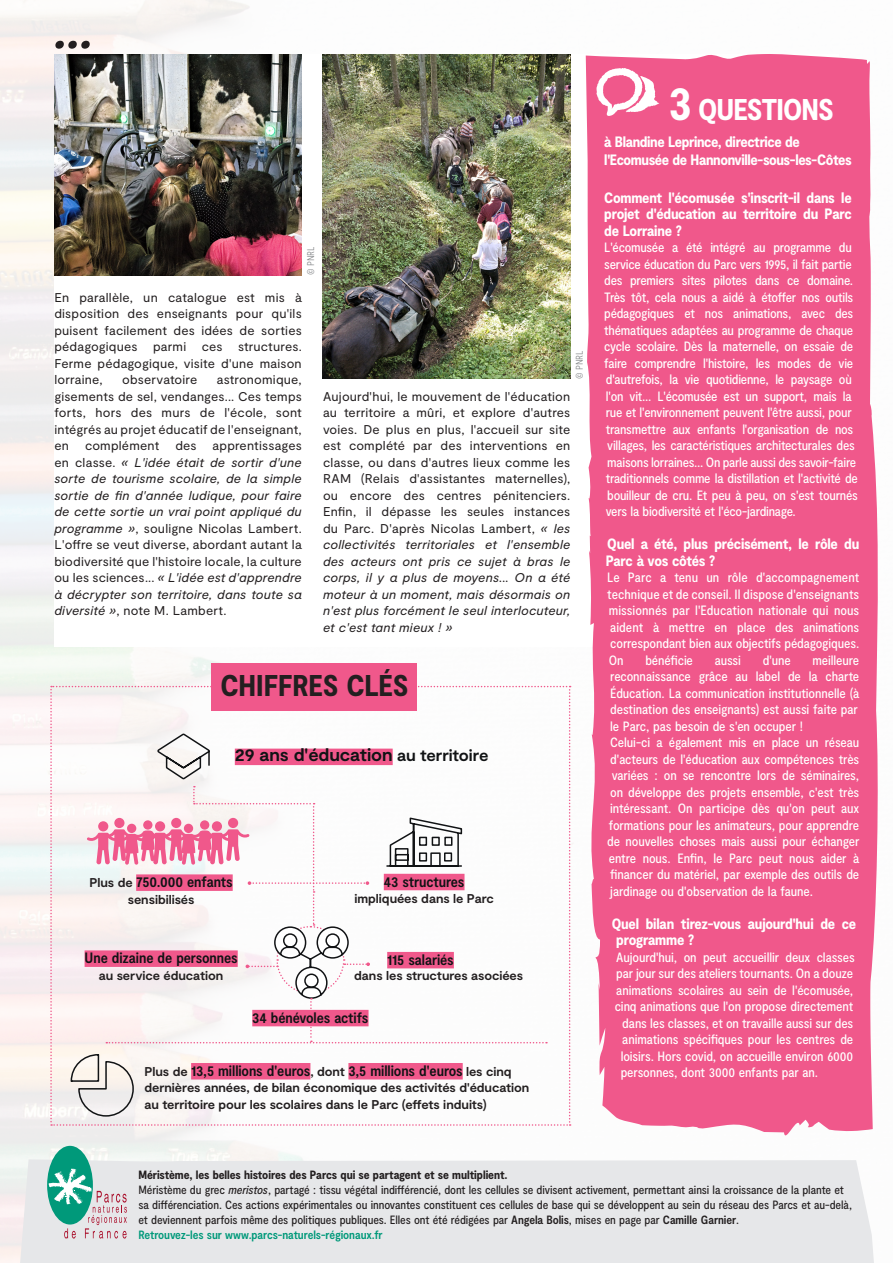
<style>
.page{position:relative;width:893px;height:1263px;background:#fff}
.page>*{position:absolute;margin:0;border:0;box-sizing:border-box;transform-origin:0 0}
.chiffre_clef{font:900 condensed 30px "Moderat";letter-spacing:-.005em;color:#231f20}
.COURANT_OK{font:900 condensed 30px "Moderat";letter-spacing:-.03em;color:#fff}
.Infographie_courant{font:700 18px "Moderat";letter-spacing:-.005em;color:#111315}
.INTW_question{font:900 condensed 15px/16.5px "Moderat";letter-spacing:-.015em;color:#fff}
.Infographie_courant-2{font:700 condensed 15px "Moderat";letter-spacing:-.01em;color:#111315}
.INTW_Chapeau{font:900 condensed 15px/18px "Moderat";letter-spacing:-.025em;color:#fff}
.INTW_courant{font:500 condensed 13.5px/16.5px "Moderat";letter-spacing:-.015em;color:#fff;text-align:justify}
.COURANT_OK-2{font:12.75px/16.5px "Moderat";letter-spacing:.015em;color:#231f20;text-align:justify}
.COURANT_OK-3{font:italic 12.75px/16.5px "Moderat";letter-spacing:.015em;color:#231f20;text-align:justify}
.Infographie_courant-3{font:700 12.75px/16.5px "Moderat";letter-spacing:-.005em;color:#231f20}
.t1{font:500 condensed 12px/15px "Moderat";letter-spacing:-.01em;color:#231f20}
.crédit_photo{font:300 condensed 9.75px "Moderat";letter-spacing:-.005em;color:#808285}
.s1{font-style:normal}
.s2{font-style:italic}
.s3{font-size:16.5px}
.s4{font-stretch:normal;font-size:12.75px;color:#231f20}
.s5{font-size:45px}
.s6{font-weight:900}
.s7{font-weight:700}
.s8{font-weight:700;color:#00997a}
</style>
<div class="page">
<img style="left:0;top:0;width:573px;height:1263px">
<div style="left:19px;top:1159px;width:855px;height:104px;background:#e6e7e9"></div>
<div style="left:47px;top:1146px;width:46px;height:78px;background:#00997a;border-radius:50%"></div>
<svg style="left:49px;top:1168px;width:78px;height:70px"></svg>
<div style="left:54px;top:54px;width:785px;height:592px;background:#fff"></div>
<div style="left:585px;top:54px;width:293px;height:1082px;background:#f0588b"></div>
<svg style="left:596px;top:68px;width:63px;height:48px"></svg>
<img style="left:54px;top:54px;width:247px;height:221px">
<img style="left:323px;top:54px;width:247px;height:324px">
<svg style="left:55px;top:41px;width:35px;height:8px"></svg>
<svg style="left:50px;top:686px;width:521px;height:440px"></svg>
<div style="left:212px;top:664px;width:205px;height:47px;background:#f0588b"></div>
<p class="crédit_photo" style="left:305px;top:275px;width:30px;rotate:-90deg">© PNRL</p>
<p class="COURANT_OK-2" style="left:54px;top:289px;width:249px">En parallèle, un catalogue est mis à disposition des enseignants pour qu'ils puisent facilement des idées de sorties pédagogiques parmi ces structures.<br>Ferme pédagogique, visite d'une maison lorraine,</p>
<p class="COURANT_OK-2" style="left:122px;top:372px;width:76px">observatoire</p>
<p class="COURANT_OK-2" style="left:54px;top:372px;width:249px;text-indent:162px">astronomique, gisements de sel, vendanges... Ces temps forts, hors des murs de l'école, sont intégrés au projet éducatif de l'enseignant, en</p>
<p class="COURANT_OK-2" style="left:85px;top:438px;width:76px">complément</p>
<p class="COURANT_OK-2" style="left:175px;top:438px;width:23px">des</p>
<p class="COURANT_OK-3" style="left:54px;top:438px;width:249px;text-indent:158px"><span class="s1">apprentissages en classe.</span> « L'idée était de sortir d'une sorte de tourisme scolaire, de la simple sortie de fin d'année ludique, pour faire de cette sortie un vrai point appliqué du programme »<span class="s1">, souligne Nicolas Lambert.<br>L'offre se veut diverse, abordant autant la biodiversité que l'histoire locale, la culture ou les sciences...</span> « L'idée est d'apprendre à décrypter son territoire, dans toute sa diversité »<span class="s1">, note M. Lambert.</span></p>
<p class="crédit_photo" style="left:574px;top:379px;width:30px;rotate:-90deg">© PNRL</p>
<p class="COURANT_OK-2" style="left:323px;top:388px;width:249px">Aujourd'hui, le mouvement de l'éducation au territoire a mûri, et explore d'autres voies. De plus en plus, l'accueil sur site est complété par des interventions en classe, ou dans d'autres lieux comme les RAM (Relais d'assistantes maternelles), ou encore des centres pénitenciers.<br>Enfin, il dépasse les seules instances du Parc. D'après Nicolas Lambert, <span class="s2">« les collectivités territoriales et l'ensemble des acteurs ont pris ce sujet à bras le corps, il y a plus de moyens... On a été moteur à un moment, mais désormais on n'est plus forcément le seul interlocuteur, et c'est tant mieux ! »</span></p>
<p class="chiffre_clef" style="left:220px;top:668px;width:190px">CHIFFRES CLÉS</p>
<p class="Infographie_courant" style="left:235px;top:745px;width:255px">29 ans d'éducation <span class="s3">au territoire</span></p>
<p class="Infographie_courant-2" style="left:90px;top:873px;width:145px"><span class="s4">Plus de</span> 750.000 enfants</p>
<p class="Infographie_courant-3" style="left:128px;top:891px;width:68px">sensibilisés</p>
<p class="Infographie_courant-2" style="left:384px;top:872px;width:82px">43 structures</p>
<p class="Infographie_courant-3" style="left:354px;top:891px;width:141px">impliquées dans le Parc</p>
<p class="Infographie_courant-2" style="left:85px;top:949px;width:155px">Une dizaine de personnes</p>
<p class="Infographie_courant-2" style="left:387px;top:951px;width:68px">115 salariés</p>
<p class="Infographie_courant-3" style="left:99px;top:967px;width:126px">au service éducation</p>
<p class="Infographie_courant-2" style="left:252px;top:1009px;width:118px">34 bénévoles actifs</p>
<p class="Infographie_courant-3" style="left:354px;top:968px;width:170px">dans les structures asociées</p>
<p class="Infographie_courant-2" style="left:145px;top:1062px;width:369px"><span class="s4">Plus de</span> 13,5 millions d'euros<span class="s4">, dont</span> 3,5 millions d'euros <span class="s4">les cinq</span></p>
<p class="Infographie_courant-3" style="left:145px;top:1080px;width:386px">dernières années, de bilan économique des activités d'éducation au territoire pour les scolaires dans le Parc (effets induits)</p>
<p class="COURANT_OK" style="left:669px;top:92px;width:167px"><span class="s5">3</span> QUESTIONS</p>
<p class="INTW_Chapeau" style="left:604px;top:133px;width:249px">à Blandine Leprince, directrice de l'Ecomusée de Hannonville-sous-les-Côtes</p>
<p class="INTW_question" style="left:604px;top:190px;width:249px;text-align:justify">Comment l'écomusée s'inscrit-il dans le projet d'éducation au territoire du Parc de Lorraine ?</p>
<p class="INTW_courant" style="left:604px;top:239px;width:255px;text-align:left">L'écomusée a été intégré au programme du service éducation du Parc vers 1995, il fait partie des premiers sites pilotes dans ce domaine.<br>Très tôt, cela nous a aidé à étoffer nos outils pédagogiques et nos animations, avec des thématiques adaptées au programme de chaque cycle scolaire. Dès la maternelle, on essaie de faire comprendre l'histoire, les modes de vie d'autrefois, la vie quotidienne, le paysage où l'on vit... L'écomusée est un support, mais la rue et l'environnement peuvent l'être aussi, pour transmettre aux enfants l'organisation de nos villages, les caractéristiques architecturales des maisons lorraines... On parle aussi des savoir-faire traditionnels comme la distillation et l'activité de bouilleur de cru. Et peu à peu, on s'est tournés vers la biodiversité et l'éco-jardinage.</p>
<p class="INTW_question" style="left:606px;top:536px;width:255px">Quel a été, plus précisément, le rôle du<br>Parc à vos côtés ?</p>
<p class="INTW_courant" style="left:607px;top:569px;width:254px">Le Parc a tenu un rôle d'accompagnement technique et de conseil. Il dispose d'enseignants missionnés par l'Education nationale qui nous aident à mettre en place des animations correspondant bien aux objectifs pédagogiques.<br>On</p>
<p class="INTW_courant" style="left:610px;top:652px;width:251px;text-indent:202px">meilleure reconnaissance grâce au label de la charte Éducation. La communication institutionnelle (à destination des enseignants) est aussi faite par le Parc, pas besoin de s'en occuper !</p>
<p class="INTW_courant" style="left:610px;top:734px;width:251px">Celui-ci a également mis en place un réseau</p>
<p class="INTW_courant" style="left:610px;top:751px;width:250px">d'acteurs de l'éducation aux compétences très</p>
<p class="INTW_courant" style="left:612px;top:767px;width:249px">variées : on se rencontre lors de séminaires,</p>
<p class="INTW_courant" style="left:610px;top:784px;width:250px">on développe des projets ensemble, c'est très</p>
<p class="INTW_courant" style="left:610px;top:800px;width:251px">intéressant. On participe dès qu'on peut aux</p>
<p class="INTW_courant" style="left:609px;top:817px;width:252px">formations pour les animateurs, pour apprendre</p>
<p class="INTW_courant" style="left:607px;top:833px;width:254px">de nouvelles choses mais aussi pour échanger</p>
<p class="INTW_courant" style="left:609px;top:850px;width:252px">entre nous. Enfin, le Parc peut nous aider à</p>
<p class="INTW_courant" style="left:610px;top:866px;width:251px">financer du matériel, par exemple des outils de</p>
<p class="INTW_courant" style="left:610px;top:883px;width:204px">jardinage ou d'observation de la faune.</p>
<p class="INTW_question" style="left:616px;top:916px;width:242px;text-indent:-4px">Quel bilan tirez-vous aujourd'hui de ce programme ?</p>
<p class="INTW_courant" style="left:616px;top:949px;width:240px">Aujourd'hui, on peut accueillir deux classes</p>
<p class="INTW_courant" style="left:616px;top:965px;width:239px">par jour sur des ateliers tournants. On a douze</p>
<p class="INTW_courant" style="left:616px;top:982px;width:239px">animations scolaires au sein de l'écomusée,</p>
<p class="INTW_courant" style="left:615px;top:998px;width:240px">cinq animations que l'on propose directement</p>
<p class="INTW_courant" style="left:622px;top:1015px;width:232px">dans les classes, et on travaille aussi sur des</p>
<p class="INTW_courant" style="left:622px;top:1031px;width:233px">animations spécifiques pour les centres de</p>
<p class="INTW_courant" style="left:621px;top:1048px;width:234px">loisirs. Hors covid, on accueille environ 6000</p>
<p class="INTW_courant" style="left:621px;top:1064px;width:199px">personnes, dont 3000 enfants par an.</p>
<p class="INTW_courant" style="left:645px;top:652px;width:49px">bénéficie</p>
<p class="INTW_courant" style="left:715px;top:652px;width:28px">aussi</p>
<p class="INTW_courant" style="left:763px;top:652px;width:30px">d'une</p>
<p class="t1" style="left:138px;top:1167px;width:715px"><span class="s6">Méristème, les belles histoires des Parcs qui se partagent et se multiplient.<br></span>Méristème du grec <span class="s2">meristos</span>, partagé : tissu végétal indifférencié, dont les cellules se divisent activement, permettant ainsi la croissance de la plante et sa différenciation. Ces actions expérimentales ou innovantes constituent ces cellules de base qui se développent au sein du réseau des Parcs et au-delà, et deviennent parfois même des politiques publiques. Elles ont été rédigées par <span class="s7">Angela Bolis</span>, mises en page par <span class="s7">Camille Garnier</span>.<br><span class="s8">Retrouvez-les sur www.parcs-naturels-régionaux.fr</span></p>
</div>
